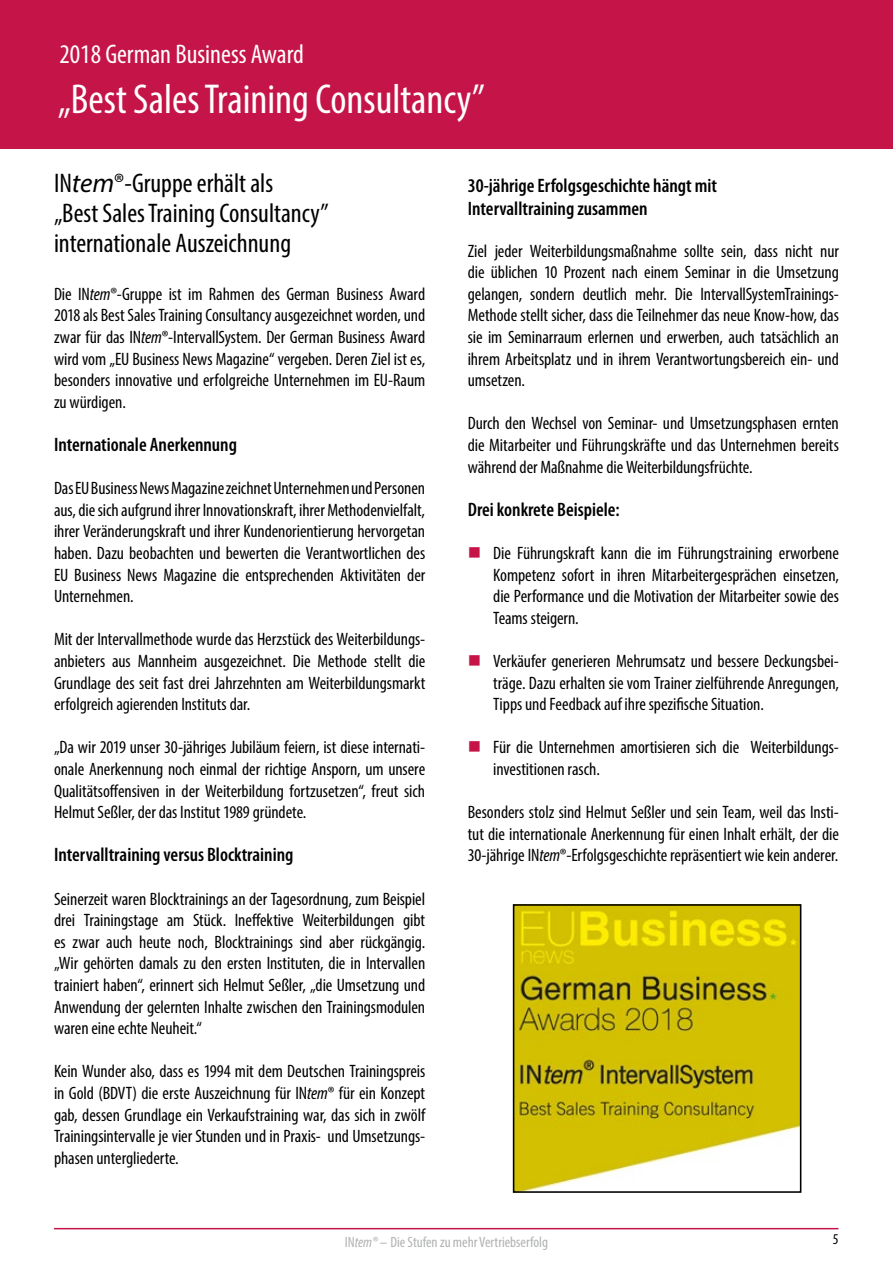
<style>
.page{position:relative;width:893px;height:1263px;background:#fff}
.page>*{position:absolute;margin:0;border:0;box-sizing:border-box;transform-origin:0 0}
.t1{font:condensed 42px "Myriad Pro";color:#fff}
.t2{font:condensed 27px/30px "Myriad Pro";color:#000}
.t3{font:condensed 27px "Myriad Pro";color:#fff}
.t4{font:600 condensed 19.5px/23.4px "Myriad Pro";color:#000}
.t5{font:condensed 18px/21.6px "Myriad Pro";letter-spacing:-.005em;color:#000;text-align:justify}
.t6{font:condensed 15px "Myriad Pro";color:#b1b2b3}
.t7{font:condensed 15px "Myriad Pro";color:#000}
.s1{font-style:italic;font-stretch:normal}
.s2{font-style:italic}
.s3{font-stretch:normal}
</style>
<div class="page">
<hr style="left:54px;top:1228px;width:784px;height:1px;background:#c51447">
<div style="left:0;top:0;width:893px;height:148px;background:#c51447"></div>
<img style="left:516px;top:907px;width:282px;height:283px">
<div style="left:513px;top:904px;width:288px;height:289px;border:2px solid #000"></div>
<h2 class="t3" style="left:60px;top:37px;width:246px">2018 German Business Award</h2>
<h1 class="t1" style="left:58px;top:74px;width:429px">„Best Sales Training Consultancy”</h1>
<h2 class="t2" style="left:54px;top:167px;width:276px">IN<span class="s1">tem</span>®-Gruppe erhält als<br>„Best Sales Training Consultancy” internationale Auszeichnung</h2>
<p class="t5" style="left:54px;top:283px;width:373px">Die IN<span class="s2">tem</span>®-Gruppe ist im Rahmen des German Business Award 2018 als Best Sales Training Consultancy ausgezeichnet worden, und zwar für das IN<span class="s2">tem</span>®-IntervallSystem. Der German Business Award wird vom „EU Business News Magazine“ vergeben. Deren Ziel ist es, besonders innovative und erfolgreiche Unternehmen im EU-Raum zu würdigen.</p>
<p class="t4" style="left:54px;top:433px;width:185px">Internationale Anerkennung</p>
<p class="t5" style="left:54px;top:477px;width:373px">Das EU Business News Magazine zeichnet Unternehmen und Personen aus, die sich aufgrund ihrer Innovationskraft, ihrer Methodenvielfalt, ihrer Veränderungskraft und ihrer Kundenorientierung hervorgetan haben. Dazu beobachten und bewerten die Verantwortlichen des EU Business News Magazine die entsprechenden Aktivitäten der Unternehmen.</p>
<p class="t5" style="left:54px;top:628px;width:373px">Mit der Intervallmethode wurde das Herzstück des Weiterbildungs&shy;anbieters aus Mannheim ausgezeichnet. Die Methode stellt die Grundlage des seit fast drei Jahrzehnten am Weiterbildungsmarkt erfolgreich agierenden Instituts dar.</p>
<p class="t5" style="left:54px;top:736px;width:373px">„Da wir 2019 unser 30-jähriges Jubiläum feiern, ist diese internati&shy;onale Anerkennung noch einmal der richtige Ansporn, um unsere Qualitätsoffensiven in der Weiterbildung fortzusetzen“, freut sich Helmut Seßler, der das Institut 1989 gründete.</p>
<p class="t4" style="left:54px;top:843px;width:241px">Intervalltraining versus Blocktraining</p>
<p class="t5" style="left:54px;top:888px;width:373px">Seinerzeit waren Blocktrainings an der Tagesordnung, zum Beispiel drei Trainingstage am Stück. Ineffektive Weiterbildungen gibt es zwar auch heute noch, Blocktrainings sind aber rückgängig. „Wir gehörten damals zu den ersten Instituten, die in Intervallen trainiert haben“, erinnert sich Helmut Seßler, „die Umsetzung und Anwendung der gelernten Inhalte zwischen den Trainingsmodulen waren eine echte Neuheit.“</p>
<p class="t5" style="left:54px;top:1060px;width:373px">Kein Wunder also, dass es 1994 mit dem Deutschen Trainingspreis in Gold (BDVT) die erste Auszeichnung für IN<span class="s2">tem</span>® für ein Konzept gab, dessen Grundlage ein Verkaufstraining war, das sich in zwölf Trainingsintervalle je vier Stunden und in Praxis- und Umsetzungs&shy;phasen untergliederte.</p>
<p class="t4" style="left:468px;top:174px;width:251px">30-jährige Erfolgsgeschichte hängt mit<br>Intervalltraining zusammen</p>
<p class="t5" style="left:468px;top:240px;width:373px">Ziel jeder Weiterbildungsmaßnahme sollte sein, dass nicht nur die üblichen 10 Prozent nach einem Seminar in die Umsetzung gelangen, sondern deutlich mehr. Die IntervallSystemTrainings-Methode stellt sicher, dass die Teilnehmer das neue Know-how, das sie im Seminarraum erlernen und erwerben, auch tatsächlich an ihrem Arbeitsplatz und in ihrem Verantwortungsbereich ein- und umsetzen.</p>
<p class="t5" style="left:468px;top:412px;width:373px">Durch den Wechsel von Seminar- und Umsetzungsphasen ernten die Mitarbeiter und Führungskräfte und das Unternehmen bereits während der Maßnahme die Weiterbildungsfrüchte.</p>
<p class="t4" style="left:468px;top:498px;width:154px">Drei konkrete Beispiele:</p>
<p class="t5" style="left:493px;top:542px;width:347px">Die Führungskraft kann die im Führungstraining erworbene Kompetenz sofort in ihren Mitarbeitergesprächen einsetzen, die Performance und die Motivation der Mitarbeiter sowie des Teams steigern.</p>
<p class="t5" style="left:493px;top:650px;width:347px">Verkäufer generieren Mehrumsatz und bessere Deckungsbei&shy;träge. Dazu erhalten sie vom Trainer zielführende Anregungen, Tipps und Feedback auf ihre spezifische Situation.</p>
<p class="t5" style="left:493px;top:736px;width:347px">Für die Unternehmen amortisieren sich die Weiterbildungs&shy;investitionen rasch.</p>
<p class="t5" style="left:468px;top:801px;width:373px">Besonders stolz sind Helmut Seßler und sein Team, weil das Insti&shy;tut die internationale Anerkennung für einen Inhalt erhält, der die 30-jährige IN<span class="s2">tem</span>®-Erfolgsgeschichte repräsentiert wie kein anderer.</p>
<p class="t6" style="left:345px;top:1232px;width:205px">IN<span class="s2">tem®</span> <span class="s3">–</span> Die Stufen zu mehr Vertriebserfolg</p>
<p class="t7" style="left:833px;top:1230px;width:7px">5</p>
</div>
